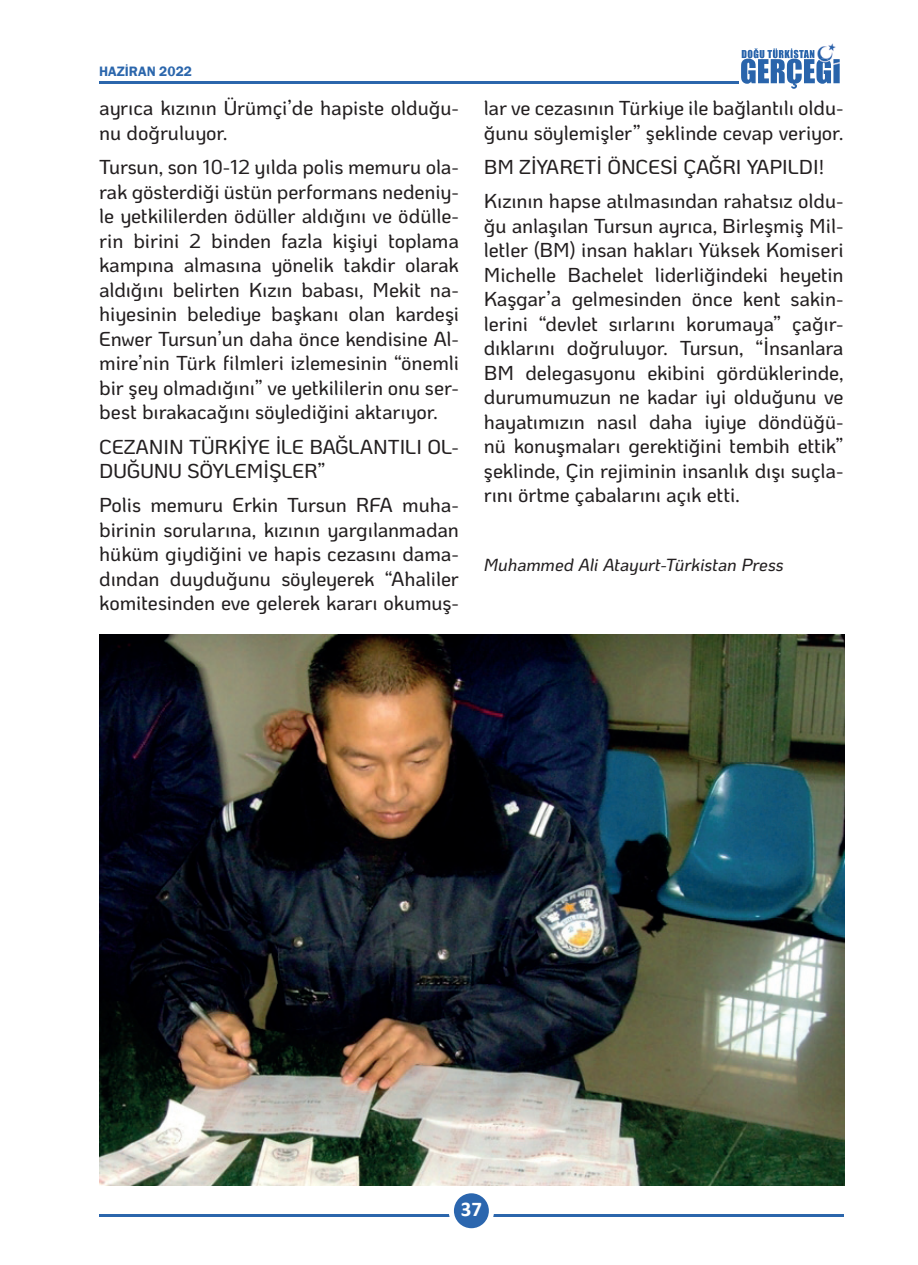
<style>
.page{position:relative;width:918px;height:1265px;background:#fff}
.page>*{position:absolute;margin:0;border:0;box-sizing:border-box;transform-origin:0 0}
.t1{font:700 21px "Calibri";color:#fff}
.t2{font:500 20.12px/24.5px "Ko Ho";letter-spacing:-.005em;color:#231f20}
.t3{font:italic 500 17.5px "Ko Ho";letter-spacing:-.01em;color:#231f20}
.t4{font:600 14px "Franklin Gothic";color:#2b66ac}
</style>
<div class="page">
<hr style="left:99px;top:1214px;width:744px;height:2px;background:#2b66ac">
<svg style="left:449px;top:1193px;width:45px;height:36px"></svg>
<img style="left:737px;top:43px;width:103px;height:46px">
<img style="left:747px;top:48px;width:67px;height:10px">
<hr style="left:99px;top:81px;width:640px;height:2px;background:#2b66ac">
<img style="left:99px;top:635px;width:745px;height:551px">
<p class="t4" style="left:99px;top:63px;width:94px">HAZİRAN 2022</p>
<p class="t2" style="left:99px;top:96px;width:361px">ayrıca kızının Ürümçi’de hapiste olduğu&shy;nu doğruluyor.</p>
<p class="t2" style="left:99px;top:155px;width:361px;text-align:justify">Tursun, son 10-12 yılda polis memuru ola&shy;rak gösterdiği üstün performans nedeniy&shy;le yetkililerden ödüller aldığını ve ödülle&shy;rin birini 2 binden fazla kişiyi toplama kampına almasına yönelik takdir olarak aldığını belirten Kızın babası, Mekit na&shy;hiyesinin belediye başkanı olan kardeşi Enwer Tursun’un daha önce kendisine Al&shy;mire’nin Türk filmleri izlemesinin “önemli bir şey olmadığını” ve yetkililerin onu ser&shy;best bırakacağını söylediğini aktarıyor.</p>
<p class="t2" style="left:99px;top:434px;width:361px">CEZANIN TÜRKİYE İLE BAĞLANTILI OL-<br>DUĞUNU SÖYLEMİŞLER”</p>
<p class="t2" style="left:99px;top:493px;width:361px;text-align:justify">Polis memuru Erkin Tursun RFA muha&shy;birinin sorularına, kızının yargılanmadan hüküm giydiğini ve hapis cezasını dama&shy;dından duyduğunu söyleyerek “Ahaliler komitesinden eve gelerek kararı okumuş-</p>
<p class="t2" style="left:484px;top:96px;width:361px">lar ve cezasının Türkiye ile bağlantılı oldu&shy;ğunu söylemişler” şeklinde cevap veriyor.</p>
<p class="t2" style="left:484px;top:150px;width:361px;line-height:34.5px">BM ZİYARETİ ÖNCESİ ÇAĞRI YAPILDI!<br>Kızının hapse atılmasından rahatsız oldu-</p>
<p class="t2" style="left:484px;top:214px;width:361px;text-align:justify">ğu anlaşılan Tursun ayrıca, Birleşmiş Mil&shy;letler (BM) insan hakları Yüksek Komiseri Michelle Bachelet liderliğindeki heyetin Kaşgar’a gelmesinden önce kent sakin&shy;lerini “devlet sırlarını korumaya” çağır&shy;dıklarını doğruluyor. Tursun, “İnsanlara BM delegasyonu ekibini gördüklerinde, durumumuzun ne kadar iyi olduğunu ve hayatımızın nasıl daha iyiye döndüğü&shy;nü konuşmaları gerektiğini tembih ettik” şeklinde, Çin rejiminin insanlık dışı suçla&shy;rını örtme çabalarını açık etti.</p>
<p class="t3" style="left:484px;top:551px;width:301px">Muhammed Ali Atayurt-Türkistan Press</p>
<p class="t1" style="left:461px;top:1194px;width:23px">37</p>
</div>
